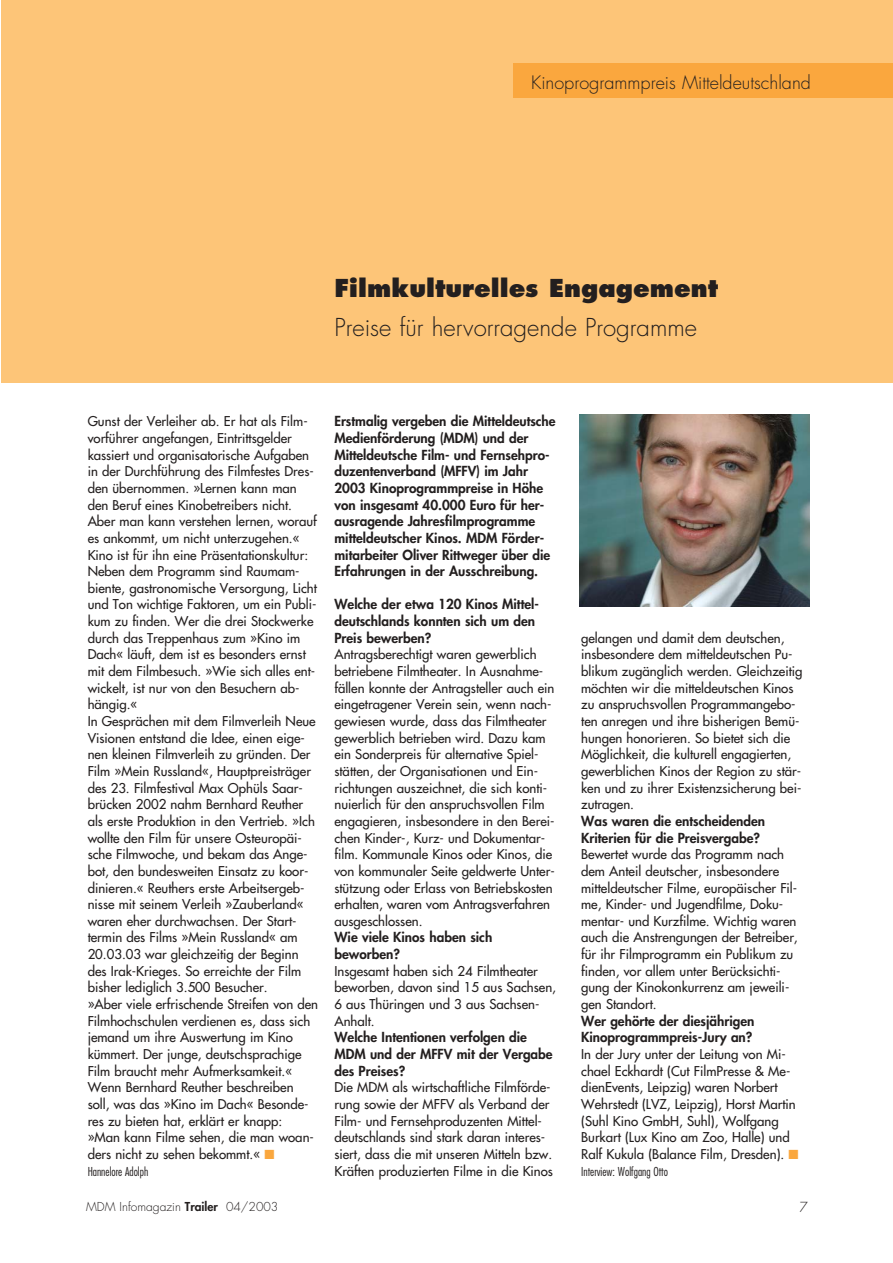
<style>
.page{position:relative;width:893px;height:1263px;background:#fff}
.page>*{position:absolute;margin:0;border:0;box-sizing:border-box;transform-origin:0 0}
.t1{font:300 24px "Futura";color:#231f1f}
.t2{font:800 24px "Futura";color:#231f1f}
.t3{font:300 18px "Futura";color:#231f1f}
.t4{font:800 13.5px/16.6px "Futura";color:#231f1f}
.t5{font:300 13.5px "Futura";color:#231f1f}
.t6{font:13.2px/16.6px "Futura";color:#231f1f}
.t7{font:300 condensed 12px "Futura";color:#231f1f}
.t8{font:300 12px "Futura";color:#231f1f}
.s1{color:#faa73e}
.s2{font-weight:800}
</style>
<div class="page">
<div style="left:1px;top:0;width:891px;height:383px;background:#fdc578"></div>
<div style="left:513px;top:64px;width:379px;height:34px;background:#faa73e"></div>
<img style="left:579px;top:415px;width:230px;height:191px">
<h2 class="t3" style="left:531px;top:74px;width:281px">Kinoprogrammpreis Mitteldeutschland</h2>
<h1 class="t2" style="left:334px;top:278px;width:385px">Filmkulturelles Engagement</h1>
<h1 class="t1" style="left:334px;top:317px;width:364px">Preise für hervorragende Programme</h1>
<p class="t6" style="left:88px;top:414px;width:232px">Gunst der Verleiher ab. Er hat als Film&shy;vorführer angefangen, Eintrittsgelder kassiert und organisatorische Aufgaben in der Durchführung des Filmfestes Dres&shy;den übernommen. »Lernen kann man den Beruf eines Kinobetreibers nicht.<br>Aber man kann verstehen lernen, worauf es ankommt, um nicht unterzugehen.« Kino ist für ihn eine Präsentationskultur:<br>Neben dem Programm sind Raumam&shy;biente, gastronomische Versorgung, Licht und Ton wichtige Faktoren, um ein Publi&shy;kum zu finden. Wer die drei Stockwerke durch das Treppenhaus zum »Kino im Dach« läuft, dem ist es besonders ernst mit dem Filmbesuch. »Wie sich alles ent&shy;wickelt, ist nur von den Besuchern ab&shy;hängig.«<br>In Gesprächen mit dem Filmverleih Neue Visionen entstand die Idee, einen eige&shy;nen kleinen Filmverleih zu gründen. Der Film »Mein Russland«, Hauptpreisträger des 23. Filmfestival Max Ophüls Saar&shy;brücken 2002 nahm Bernhard Reuther als erste Produktion in den Vertrieb. »Ich wollte den Film für unsere Osteuropäi&shy;sche Filmwoche, und bekam das Ange&shy;bot, den bundesweiten Einsatz zu koor&shy;dinieren.« Reuthers erste Arbeitsergeb&shy;nisse mit seinem Verleih »Zauberland« waren eher durchwachsen. Der Start&shy;termin des Films »Mein Russland« am 20.03.03 war gleichzeitig der Beginn des Irak-Krieges. So erreichte der Film bisher lediglich 3.500 Besucher.<br>»Aber viele erfrischende Streifen von den Filmhochschulen verdienen es, dass sich jemand um ihre Auswertung im Kino kümmert. Der junge, deutschsprachige Film braucht mehr Aufmerksamkeit.« Wenn Bernhard Reuther beschreiben soll, was das »Kino im Dach« Besonde&shy;res zu bieten hat, erklärt er knapp:<br>»Man kann Filme sehen, die man woan&shy;ders nicht zu sehen bekommt.« <span class="s1">■</span></p>
<p class="t7" style="left:88px;top:1166px;width:62px">Hannelore Adolph</p>
<p class="t4" style="left:334px;top:414px;width:223px">Erstmalig vergeben die Mitteldeutsche Medienförderung (MDM) und der Mitteldeutsche Film- und Fernsehpro&shy;duzentenverband (MFFV) im Jahr 2003 Kinoprogrammpreise in Höhe von insgesamt 40.000 Euro für her&shy;ausragende Jahresfilmprogramme mitteldeutscher Kinos. MDM Förder&shy;mitarbeiter Oliver Rittweger über die Erfahrungen in der Ausschreibung.</p>
<p class="t4" style="left:334px;top:597px;width:206px">Welche der etwa 120 Kinos Mittel&shy;deutschlands konnten sich um den<br>Preis bewerben?</p>
<p class="t6" style="left:334px;top:647px;width:222px">Antragsberechtigt waren gewerblich betriebene Filmtheater. In Ausnahme&shy;fällen konnte der Antragsteller auch ein eingetragener Verein sein, wenn nach&shy;gewiesen wurde, dass das Filmtheater gewerblich betrieben wird. Dazu kam ein Sonderpreis für alternative Spiel&shy;stätten, der Organisationen und Ein&shy;richtungen auszeichnet, die sich konti&shy;nuierlich für den anspruchsvollen Film engagieren, insbesondere in den Berei&shy;chen Kinder-, Kurz- und Dokumentar&shy;film. Kommunale Kinos oder Kinos, die von kommunaler Seite geldwerte Unter&shy;stützung oder Erlass von Betriebskosten erhalten, waren vom Antragsverfahren ausgeschlossen.</p>
<p class="t4" style="left:334px;top:930px;width:159px">Wie viele Kinos haben sich beworben?</p>
<p class="t6" style="left:334px;top:963px;width:223px">Insgesamt haben sich 24 Filmtheater beworben, davon sind 15 aus Sachsen,<br>6 aus Thüringen und 3 aus Sachsen-<br>Anhalt.</p>
<p class="t4" style="left:334px;top:1030px;width:220px">Welche Intentionen verfolgen die<br>MDM und der MFFV mit der Vergabe des Preises?</p>
<p class="t6" style="left:334px;top:1080px;width:220px">Die MDM als wirtschaftliche Filmförde&shy;rung sowie der MFFV als Verband der Film- und Fernsehproduzenten Mittel&shy;deutschlands sind stark daran interes&shy;siert, dass die mit unseren Mitteln bzw.<br>Kräften produzierten Filme in die Kinos</p>
<p class="t6" style="left:581px;top:630px;width:223px">gelangen und damit dem deutschen, insbesondere dem mitteldeutschen Pu&shy;blikum zugänglich werden. Gleichzeitig möchten wir die mitteldeutschen Kinos zu anspruchsvollen Programmangebo&shy;ten anregen und ihre bisherigen Bemü&shy;hungen honorieren. So bietet sich die Möglichkeit, die kulturell engagierten, gewerblichen Kinos der Region zu stär&shy;ken und zu ihrer Existenzsicherung bei&shy;zutragen.</p>
<p class="t4" style="left:581px;top:814px;width:186px">Was waren die entscheidenden<br>Kriterien für die Preisvergabe?</p>
<p class="t6" style="left:581px;top:847px;width:218px">Bewertet wurde das Programm nach dem Anteil deutscher, insbesondere mitteldeutscher Filme, europäischer Fil&shy;me, Kinder- und Jugendfilme, Doku&shy;mentar- und Kurzfilme. Wichtig waren auch die Anstrengungen der Betreiber, für ihr Filmprogramm ein Publikum zu finden, vor allem unter Berücksichti&shy;gung der Kinokonkurrenz am jeweili&shy;gen Standort.</p>
<p class="t4" style="left:581px;top:1013px;width:175px">Wer gehörte der diesjährigen<br>Kinoprogrammpreis-Jury an?</p>
<p class="t6" style="left:581px;top:1047px;width:219px">In der Jury unter der Leitung von Mi&shy;chael Eckhardt (Cut FilmPresse &amp; Me&shy;dienEvents, Leipzig) waren Norbert Wehrstedt (LVZ, Leipzig), Horst Martin (Suhl Kino GmbH, Suhl), Wolfgang Burkart (Lux Kino am Zoo, Halle) und Ralf Kukula (Balance Film, Dresden). <span class="s1">■</span></p>
<p class="t7" style="left:581px;top:1166px;width:88px">Interview: Wolfgang Otto</p>
<p class="t8" style="left:86px;top:1201px;width:194px">MDM Infomagazin <span class="s2">Trailer</span> 04/2003</p>
<p class="t5" style="left:799px;top:1201px;width:10px">7</p>
</div>
